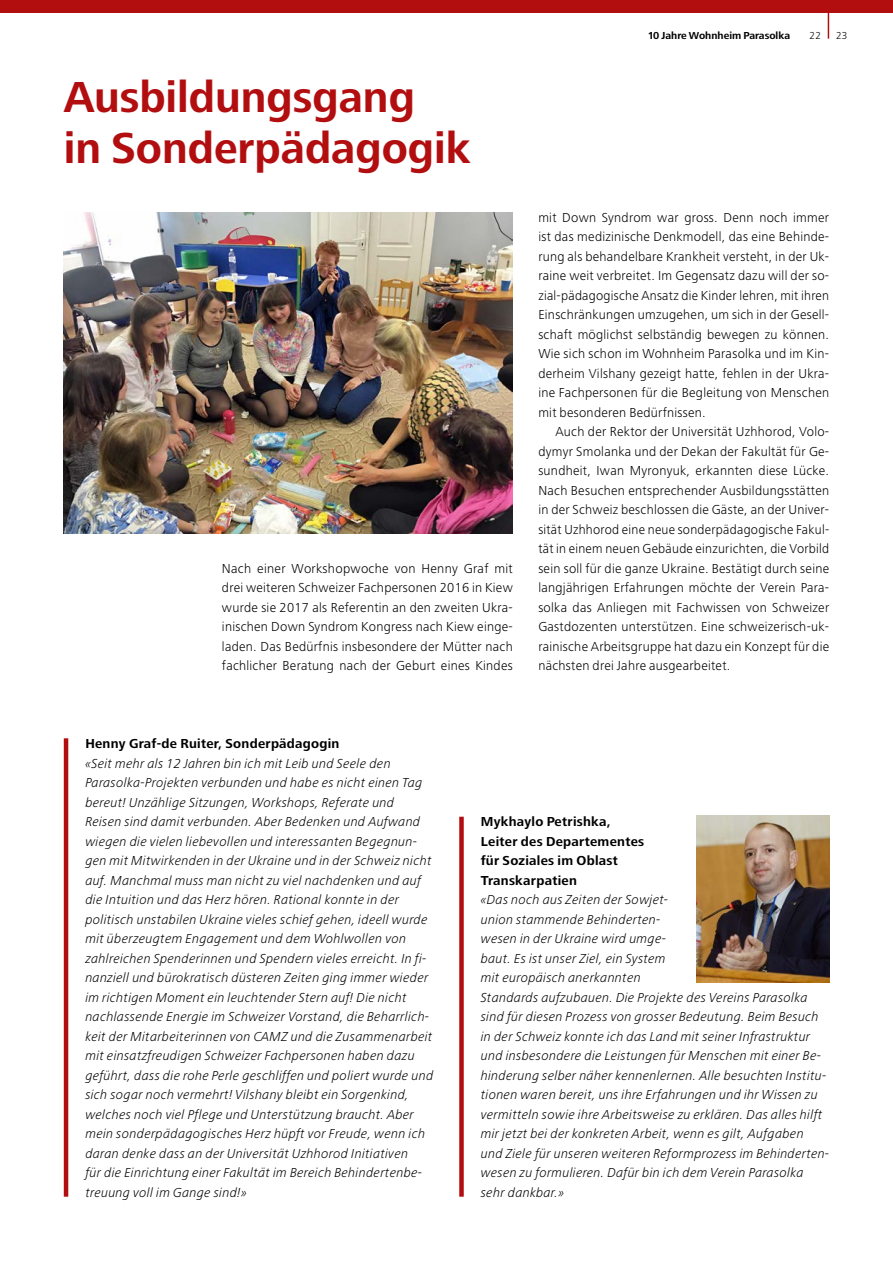
<style>
.page{position:relative;width:893px;height:1263px;background:#fff}
.page>*{position:absolute;margin:0;border:0;box-sizing:border-box;transform-origin:0 0}
.t1{font:700 45px/51px "Frutiger Next LT";color:#b20e10}
.t2{font:italic 300 13.5px/19.5px "Frutiger Next LT";letter-spacing:.02em;color:#000}
.t3{font:300 13.5px/19.5px "Frutiger Next LT";letter-spacing:.02em;color:#000;text-align:justify}
.t4{font:700 13.5px/19.5px "Frutiger Next LT";letter-spacing:.02em;color:#000}
.t5{font:700 10.5px "Frutiger Next LT";color:#000}
.t6{font:300 10.5px "Frutiger Next LT";color:#000}
</style>
<div class="page">
<hr style="left:828px;top:0;width:1px;height:39px;background:#b20e10">
<div style="left:0;top:0;width:893px;height:13px;background:#b20e10"></div>
<img style="left:64px;top:213px;width:449px;height:321px">
<div style="left:459px;top:817px;width:5px;height:380px;background:#b20e10"></div>
<hr style="left:64px;top:738px;width:4px;height:459px;background:#b20e10">
<img style="left:696px;top:816px;width:133px;height:166px">
<h1 class="t1" style="left:64px;top:72px;width:408px">Ausbildungsgang<br>in Sonderpädagogik</h1>
<p class="t3" style="left:222px;top:558px;width:292px">Nach einer Workshopwoche von Henny Graf mit drei weiteren Schweizer Fachpersonen 2016 in Kiew wurde sie 2017 als Referentin an den zweiten Ukra&shy;inischen Down Syndrom Kongress nach Kiew einge&shy;laden. Das Bedürfnis insbesondere der Mütter nach fachlicher Beratung nach der Geburt eines Kindes</p>
<p class="t5" style="left:648px;top:29px;width:144px">10 Jahre Wohnheim Parasolka</p>
<p class="t6" style="left:810px;top:29px;width:13px">22</p>
<p class="t6" style="left:836px;top:29px;width:13px">23</p>
<p class="t3" style="left:538px;top:207px;width:292px">mit Down Syndrom war gross. Denn noch immer ist das medizinische Denkmodell, das eine Behinde&shy;rung als behandelbare Krankheit versteht, in der Uk&shy;raine weit verbreitet. Im Gegensatz dazu will der so&shy;zial-pädagogische Ansatz die Kinder lehren, mit ihren Einschränkungen umzugehen, um sich in der Gesell&shy;schaft möglichst selbständig bewegen zu können.<br>Wie sich schon im Wohnheim Parasolka und im Kin&shy;derheim Vilshany gezeigt hatte, fehlen in der Ukra&shy;ine Fachpersonen für die Begleitung von Menschen mit besonderen Bedürfnissen.</p>
<p class="t3" style="left:538px;top:422px;width:292px;text-indent:17px">Auch der Rektor der Universität Uzhhorod, Volo&shy;dymyr Smolanka und der Dekan der Fakultät für Ge&shy;sundheit, Iwan Myronyuk, erkannten diese Lücke.<br>Nach Besuchen entsprechender Ausbildungsstätten in der Schweiz beschlossen die Gäste, an der Univer&shy;sität Uzhhorod eine neue sonderpädagogische Fakul&shy;tät in einem neuen Gebäude einzurichten, die Vorbild sein soll für die ganze Ukraine. Bestätigt durch seine langjährigen Erfahrungen möchte der Verein Para&shy;solka das Anliegen mit Fachwissen von Schweizer Gastdozenten unterstützen. Eine schweizerisch-uk&shy;rainische Arbeitsgruppe hat dazu ein Konzept für die nächsten drei Jahre ausgearbeitet.</p>
<p class="t4" style="left:85px;top:734px;width:256px">Henny Graf-de Ruiter, Sonderpädagogin</p>
<p class="t2" style="left:85px;top:753px;width:349px">«Seit mehr als 12 Jahren bin ich mit Leib und Seele den Parasolka-Projekten verbunden und habe es nicht einen Tag bereut! Unzählige Sitzungen, Workshops, Referate und Reisen sind damit verbunden. Aber Bedenken und Aufwand wiegen die vielen liebevollen und interessanten Begegnun&shy;gen mit Mitwirkenden in der Ukraine und in der Schweiz nicht auf. Manchmal muss man nicht zu viel nachdenken und auf die Intuition und das Herz hören. Rational konnte in der politisch unstabilen Ukraine vieles schief gehen, ideell wurde mit überzeugtem Engagement und dem Wohlwollen von zahlreichen Spenderinnen und Spendern vieles erreicht. In fi&shy;nanziell und bürokratisch düsteren Zeiten ging immer wieder im richtigen Moment ein leuchtender Stern auf! Die nicht nachlassende Energie im Schweizer Vorstand, die Beharrlich&shy;keit der Mitarbeiterinnen von CAMZ und die Zusammenarbeit mit einsatzfreudigen Schweizer Fachpersonen haben dazu geführt, dass die rohe Perle geschliffen und poliert wurde und sich sogar noch vermehrt! Vilshany bleibt ein Sorgenkind, welches noch viel Pflege und Unterstützung braucht. Aber mein sonderpädagogisches Herz hüpft vor Freude, wenn ich daran denke dass an der Universität Uzhhorod Initiativen<br>für die Einrichtung einer Fakultät im Bereich Behindertenbe&shy;treuung voll im Gange sind!»</p>
<p class="t4" style="left:481px;top:812px;width:165px">Mykhaylo Petrishka,<br>Leiter des Departementes für Soziales im Oblast<br>Transkarpatien</p>
<p class="t2" style="left:481px;top:890px;width:350px">«Das noch aus Zeiten der Sowjet-<br>union stammende Behinderten-<br>wesen in der Ukraine wird umge-<br>baut. Es ist unser Ziel, ein System<br>mit europäisch anerkannten<br>Standards aufzubauen. Die Projekte des Vereins Parasolka sind für diesen Prozess von grosser Bedeutung. Beim Besuch in der Schweiz konnte ich das Land mit seiner Infrastruktur und insbesondere die Leistungen für Menschen mit einer Be&shy;hinderung selber näher kennenlernen. Alle besuchten Institu&shy;tionen waren bereit, uns ihre Erfahrungen und ihr Wissen zu vermitteln sowie ihre Arbeitsweise zu erklären. Das alles hilft mir jetzt bei der konkreten Arbeit, wenn es gilt, Aufgaben<br>und Ziele für unseren weiteren Reformprozess im Behinderten&shy;wesen zu formulieren. Dafür bin ich dem Verein Parasolka sehr dankbar.»</p>
</div>
